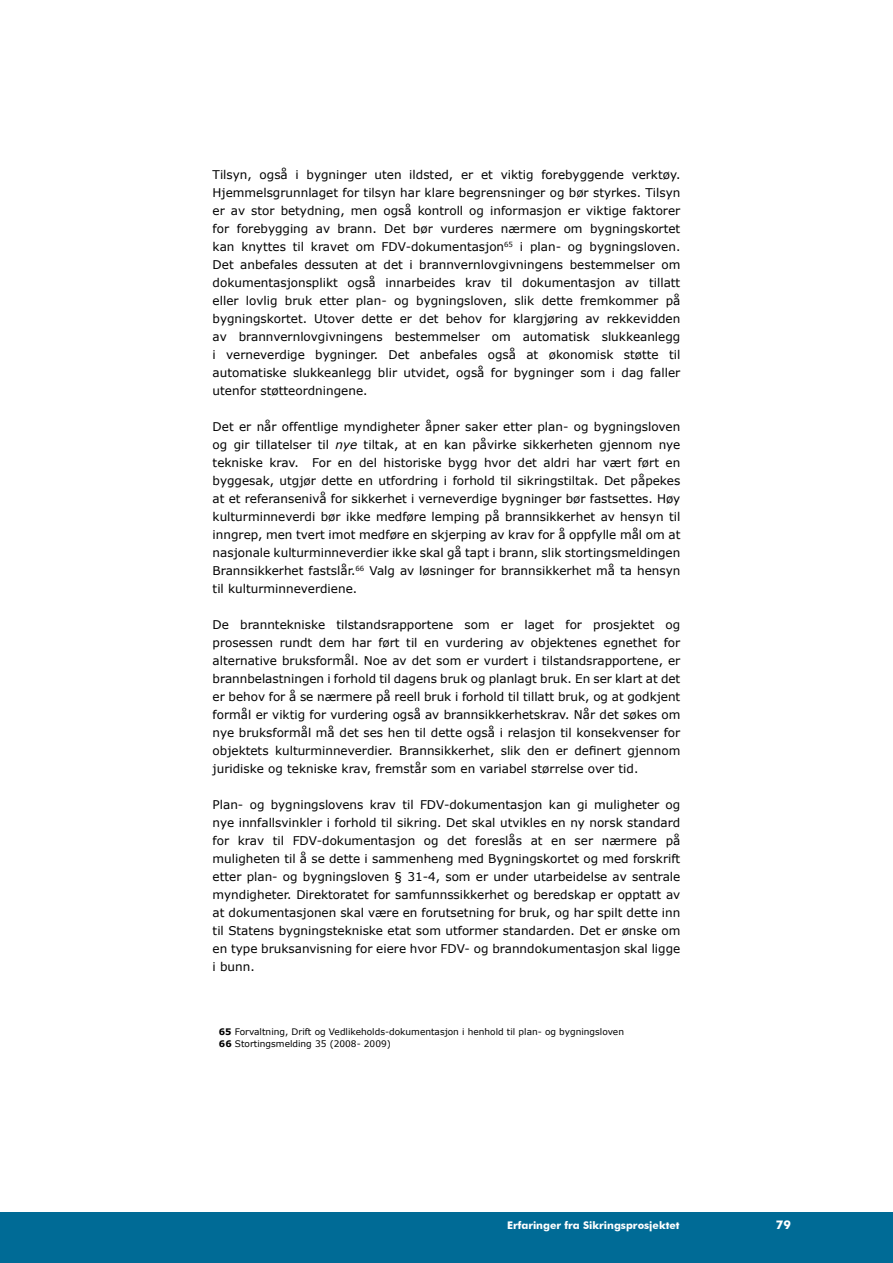
<style>
.page{position:relative;width:893px;height:1263px;background:#fff}
.page>*{position:absolute;margin:0;border:0;box-sizing:border-box;transform-origin:0 0}
.t1{font:12px/18px "Verdana";color:#000;text-align:justify}
.t2{font:700 12px "Futura BT";color:#fff}
.t3{font:700 10.5px "Futura BT";color:#fff}
.t4{font:9px/12px "Verdana";color:#000}
.s1{font-style:italic}
.s2{font-weight:700}
</style>
<div class="page">
<div style="left:0;top:1212px;width:893px;height:51px;background:#006b96"></div>
<div style="left:507px;top:1221px;width:183px;height:34px;background:#006b96"></div>
<p class="t1" style="left:213px;top:165px;width:469px">Tilsyn, også i bygninger uten ildsted, er et viktig forebyggende verktøy.<br>Hjemmelsgrunnlaget for tilsyn har klare begrensninger og bør styrkes. Tilsyn er av stor betydning, men også kontroll og informasjon er viktige faktorer for forebygging av brann. Det bør vurderes nærmere om bygningskortet kan knyttes til kravet om FDV-dokumentasjon<sup>65</sup> i plan- og bygningsloven.<br>Det anbefales dessuten at det i brannvernlovgivningens bestemmelser om dokumentasjonsplikt også innarbeides krav til dokumentasjon av tillatt eller lovlig bruk etter plan- og bygningsloven, slik dette fremkommer på bygningskortet. Utover dette er det behov for klargjøring av rekkevidden av brannvernlovgivningens bestemmelser om automatisk slukkeanlegg i verneverdige bygninger. Det anbefales også at økonomisk støtte til automatiske slukkeanlegg blir utvidet, også for bygninger som i dag faller utenfor støtteordningene.</p>
<p class="t1" style="left:213px;top:417px;width:469px">Det er når offentlige myndigheter åpner saker etter plan- og bygningsloven og gir tillatelser til <span class="s1">nye</span> tiltak, at en kan påvirke sikkerheten gjennom nye tekniske krav. For en del historiske bygg hvor det aldri har vært ført en byggesak, utgjør dette en utfordring i forhold til sikringstiltak. Det påpekes at et referansenivå for sikkerhet i verneverdige bygninger bør fastsettes. Høy kulturminneverdi bør ikke medføre lemping på brannsikkerhet av hensyn til inngrep, men tvert imot medføre en skjerping av krav for å oppfylle mål om at nasjonale kulturminneverdier ikke skal gå tapt i brann, slik stortingsmeldingen Brannsikkerhet fastslår.<sup>66</sup> Valg av løsninger for brannsikkerhet må ta hensyn til kulturminneverdiene.</p>
<p class="t1" style="left:213px;top:615px;width:469px">De branntekniske tilstandsrapportene som er laget for prosjektet og prosessen rundt dem har ført til en vurdering av objektenes egnethet for alternative bruksformål. Noe av det som er vurdert i tilstandsrapportene, er brannbelastningen i forhold til dagens bruk og planlagt bruk. En ser klart at det er behov for å se nærmere på reell bruk i forhold til tillatt bruk, og at godkjent formål er viktig for vurdering også av brannsikkerhetskrav. Når det søkes om nye bruksformål må det ses hen til dette også i relasjon til konsekvenser for objektets kulturminneverdier. Brannsikkerhet, slik den er definert gjennom juridiske og tekniske krav, fremstår som en variabel størrelse over tid.</p>
<p class="t1" style="left:213px;top:795px;width:469px">Plan- og bygningslovens krav til FDV-dokumentasjon kan gi muligheter og nye innfallsvinkler i forhold til sikring. Det skal utvikles en ny norsk standard for krav til FDV-dokumentasjon og det foreslås at en ser nærmere på muligheten til å se dette i sammenheng med Bygningskortet og med forskrift etter plan- og bygningsloven § 31-4, som er under utarbeidelse av sentrale myndigheter. Direktoratet for samfunnssikkerhet og beredskap er opptatt av at dokumentasjonen skal være en forutsetning for bruk, og har spilt dette inn til Statens bygningstekniske etat som utformer standarden. Det er ønske om en type bruksanvisning for eiere hvor FDV- og branndokumentasjon skal ligge i bunn.</p>
<p class="t4" style="left:219px;top:1025px;width:407px"><span class="s2">65</span> Forvaltning, Drift og Vedlikeholds-dokumentasjon i henhold til plan- og bygningsloven<br><span class="s2">66</span> Stortingsmelding 35 (2008- 2009)</p>
<p class="t3" style="left:521px;top:1219px;width:158px">Nettv k og andre prosjekter</p>
<p class="t2" style="left:776px;top:1218px;width:16px">79</p>
<p class="t3" style="left:507px;top:1219px;width:174px">Erfaringer fra Sikringsprosjektet</p>
</div>
